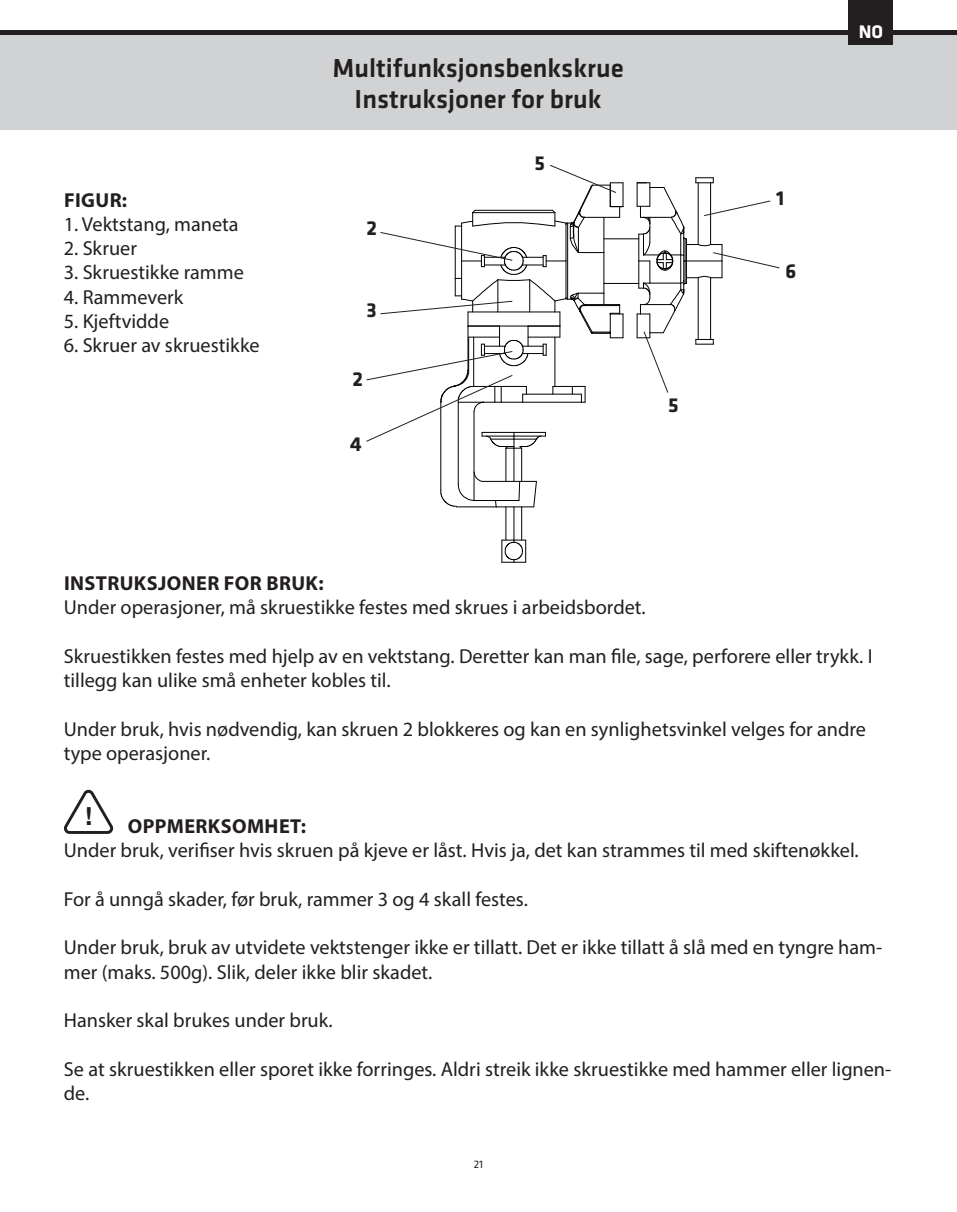
<style>
.page{position:relative;width:957px;height:1212px;background:#fff}
.page>*{position:absolute;margin:0;border:0;box-sizing:border-box;transform-origin:0 0}
.t1{font:500 27px/31.5px "Klavika Basic";color:#231f20;text-align:center}
.t2{font:700 24.75px "Helvetica Neue";color:#231f20}
.t3{font:700 20.93px "Klavika Basic";color:#231f20}
.t4{font:20.25px/24.3px "Myriad Pro";color:#231f20}
.t5{font:700 20.25px "Myriad Pro";letter-spacing:.02em;color:#231f20}
.t6{font:700 18.9px "Klavika Basic";color:#fff}
.t7{font:11.25px "Klavika Basic";color:#231f20}
</style>
<div class="page">
<div style="left:0;top:30px;width:957px;height:26px;background:#231f20"></div>
<div style="left:0;top:35px;width:957px;height:95px;background:#d1d2d4"></div>
<div style="left:848px;top:0;width:45px;height:45px;background:#231f20"></div>
<hr style="left:521px;top:507px;width:1px;height:33px;background:#000">
<hr style="left:521px;top:448px;width:1px;height:33px;background:#000">
<hr style="left:505px;top:448px;width:1px;height:33px;background:#000">
<hr style="left:505px;top:507px;width:1px;height:33px;background:#000">
<hr style="left:604px;top:238px;width:35px;height:1px;background:#000">
<hr style="left:604px;top:283px;width:35px;height:1px;background:#000">
<hr style="left:513px;top:507px;width:1px;height:33px;background:#000">
<hr style="left:513px;top:448px;width:1px;height:33px;background:#000">
<svg style="left:501px;top:540px;width:25px;height:23px"></svg>
<hr style="left:458px;top:402px;width:1px;height:83px;background:#000">
<hr style="left:473px;top:412px;width:1px;height:88px;background:#000">
<hr style="left:484px;top:481px;width:36px;height:1px;background:#000">
<hr style="left:474px;top:500px;width:45px;height:1px;background:#000">
<hr style="left:496px;top:506px;width:38px;height:1px;background:#000">
<svg style="left:518px;top:481px;width:19px;height:26px"></svg>
<svg style="left:440px;top:471px;width:44px;height:36px"></svg>
<hr style="left:440px;top:402px;width:1px;height:89px;background:#000">
<hr style="left:456px;top:506px;width:40px;height:1px;background:#000">
<svg style="left:64px;top:789px;width:50px;height:45px"></svg>
<svg style="left:637px;top:177px;width:143px;height:216px"></svg>
<svg style="left:366px;top:164px;width:257px;height:285px"></svg>
<p class="t5" style="left:64px;top:186px;width:65px">FIGUR:</p>
<p class="t4" style="left:64px;top:212px;width:176px">1. Vektstang, maneta</p>
<p class="t4" style="left:64px;top:236px;width:75px">2. Skruer</p>
<p class="t4" style="left:64px;top:260px;width:182px">3. Skruestikke ramme</p>
<p class="t4" style="left:64px;top:284px;width:121px">4. Rammeverk</p>
<p class="t4" style="left:64px;top:309px;width:107px">5. Kjeftvidde</p>
<p class="t4" style="left:64px;top:333px;width:197px">6. Skruer av skruestikke</p>
<h1 class="t1" style="left:332px;top:51px;width:293px">Multifunksjonsbenkskrue<br>Instruksjoner for bruk</h1>
<p class="t3" style="left:366px;top:213px;width:12px">2</p>
<p class="t3" style="left:366px;top:295px;width:12px">3</p>
<p class="t3" style="left:352px;top:364px;width:12px">2</p>
<p class="t3" style="left:350px;top:428px;width:13px">4</p>
<p class="t3" style="left:534px;top:148px;width:12px">5</p>
<p class="t3" style="left:668px;top:390px;width:12px">5</p>
<p class="t3" style="left:776px;top:183px;width:10px">1</p>
<p class="t3" style="left:785px;top:256px;width:12px">6</p>
<p class="t6" style="left:858px;top:18px;width:26px">NO</p>
<p class="t5" style="left:64px;top:570px;width:261px">INSTRUKSJONER FOR BRUK:</p>
<p class="t4" style="left:64px;top:595px;width:583px">Under operasjoner, må skruestikke festes med skrues i arbeidsbordet.</p>
<p class="t4" style="left:64px;top:643px;width:810px">Skruestikken festes med hjelp av en vektstang. Deretter kan man file, sage, perforere eller trykk. I tillegg kan ulike små enheter kobles til.</p>
<p class="t4" style="left:64px;top:716px;width:804px">Under bruk, hvis nødvendig, kan skruen 2 blokkeres og kan en synlighetsvinkel velges for andre type operasjoner.</p>
<p class="t2" style="left:85px;top:796px;width:8px">!</p>
<p class="t5" style="left:128px;top:813px;width:180px">OPPMERKSOMHET:</p>
<p class="t4" style="left:64px;top:838px;width:796px">Under bruk, verifiser hvis skruen på kjeve er låst. Hvis ja, det kan strammes til med skiftenøkkel.</p>
<p class="t4" style="left:64px;top:886px;width:466px">For å unngå skader, før bruk, rammer 3 og 4 skall festes.</p>
<p class="t4" style="left:64px;top:935px;width:820px">Under bruk, bruk av utvidete vektstenger ikke er tillatt. Det er ikke tillatt å slå med en tyngre ham&shy;mer (maks. 500g). Slik, deler ikke blir skadet.</p>
<p class="t4" style="left:64px;top:1008px;width:270px">Hansker skal brukes under bruk.</p>
<p class="t4" style="left:64px;top:1057px;width:829px">Se at skruestikken eller sporet ikke forringes. Aldri streik ikke skruestikke med hammer eller lignen&shy;de.</p>
<p class="t7" style="left:474px;top:1157px;width:11px">21</p>
</div>
